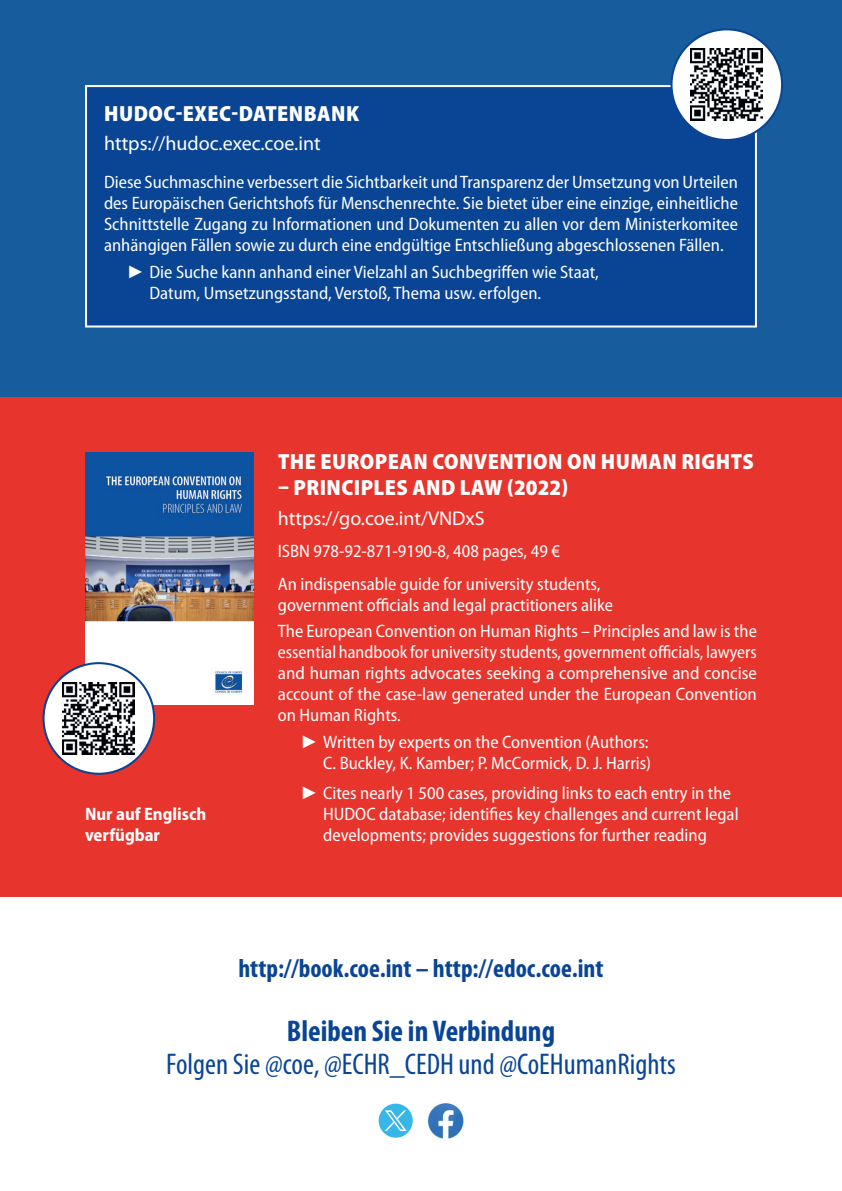
<style>
.page{position:relative;width:842px;height:1191px;background:#fff}
.page>*{position:absolute;margin:0;border:0;box-sizing:border-box;transform-origin:0 0}
.t1{font:condensed 30px "Myriad Pro";color:#094594}
.t2{font:700 condensed 30px "Myriad Pro";color:#094594}
.t3{font:700 condensed 26px "Myriad Pro";color:#094594}
.t4{font:900 semi-condensed 22px "Myriad Pro";letter-spacing:.02em;color:#fff}
.t5{font:20px "Myriad Pro";color:#fff}
.t6{font:semi-condensed 18px/21px "Myriad Pro";color:#fff}
.t7{font:700 semi-condensed 18px/21px "Myriad Pro";color:#fff}
.s1{font-family:"Arial";font-stretch:normal}
</style>
<div class="page">
<hr style="left:841px;top:397px;width:1px;height:794px;background:#0dbcdb">
<div style="left:0;top:0;width:842px;height:408px;background:#175d9e"></div>
<div style="left:0;top:397px;width:842px;height:499px;background:#e7342c"></div>
<img style="left:85px;top:452px;width:169px;height:252px">
<div style="left:86px;top:86px;width:670px;height:240px;background:#094594"></div>
<div style="left:85px;top:85px;width:672px;height:242px;border:2px solid #fff"></div>
<div style="left:44px;top:663px;width:110px;height:110px;background:#fff;border-radius:50%"></div>
<img style="left:63px;top:682px;width:72px;height:72px">
<div style="left:43px;top:662px;width:112px;height:113px;border:2px solid #094594;border-radius:50%"></div>
<div style="left:671px;top:29px;width:111px;height:111px;background:#fff;border-radius:50%"></div>
<img style="left:691px;top:49px;width:72px;height:72px">
<div style="left:670px;top:28px;width:113px;height:113px;border:2px solid #094594;border-radius:50%"></div>
<img style="left:427px;top:1103px;width:37px;height:36px">
<div style="left:379px;top:1103px;width:34px;height:34px;background:#37b6e8;border-radius:50%"></div>
<svg style="left:385px;top:1110px;width:22px;height:21px"></svg>
<p class="t4" style="left:104px;top:99px;width:256px">HUDOC-EXEC-DATENBANK</p>
<p class="t5" style="left:104px;top:131px;width:218px">https://hudoc.exec.coe.int</p>
<p class="t6" style="left:104px;top:171px;width:635px;text-align:justify">Diese Suchmaschine verbessert die Sichtbarkeit und Transparenz der Umsetzung von Urteilen des Europäischen Gerichtshofs für Menschenrechte. Sie bietet über eine einzige, einheitliche Schnittstelle Zugang zu Informationen und Dokumenten zu allen vor dem Ministerkomitee anhängigen Fällen sowie zu durch eine endgültige Entschließung abgeschlossenen Fällen.</p>
<p class="t6" style="left:149px;top:261px;width:451px;text-indent:-23px"><span class="s1">►</span> Die Suche kann anhand einer Vielzahl an Suchbegriffen wie Staat,<br>Datum, Umsetzungsstand, Verstoß, Thema usw. erfolgen.</p>
<p class="t7" style="left:85px;top:802px;width:123px">Nur auf Englisch verfügbar</p>
<p class="t4" style="left:278px;top:447px;width:477px">THE EUROPEAN CONVENTION ON HUMAN RIGHTS</p>
<p class="t4" style="left:278px;top:473px;width:292px">– PRINCIPLES AND LAW (2022)</p>
<p class="t5" style="left:278px;top:506px;width:208px">https://go.coe.int/VNDxS</p>
<p class="t6" style="left:278px;top:535px;width:324px;line-height:32.4px">ISBN 978-92-871-9190-8, 408 pages, 49 €<br>An indispensable guide for university students,</p>
<p class="t6" style="left:278px;top:591px;width:481px;line-height:26.6px">government officials and legal practitioners alike<br>The European Convention on Human Rights – Principles and law is the</p>
<p class="t6" style="left:278px;top:641px;width:481px;text-align:justify">essential handbook for university students, government officials, lawyers and human rights advocates seeking a comprehensive and concise account of the case-law generated under the European Convention on Human Rights.</p>
<p class="t6" style="left:300px;top:731px;width:352px;text-align:right"><span class="s1">►</span> Written by experts on the Convention (Authors:<br>C. Buckley, K. Kamber; P. McCormick, D. J. Harris)</p>
<p class="t6" style="left:323px;top:781px;width:417px;text-indent:-23px"><span class="s1">►</span> Cites nearly 1 500 cases, providing links to each entry in the<br>HUDOC database; identifies key challenges and current legal developments; provides suggestions for further reading</p>
<h2 class="t3" style="left:238px;top:951px;width:367px">http://book.coe.int – http://edoc.coe.int</h2>
<h1 class="t2" style="left:287px;top:1012px;width:270px">Bleiben Sie in Verbindung</h1>
<h1 class="t1" style="left:166px;top:1046px;width:511px">Folgen Sie @coe, @ECHR_CEDH und @CoEHumanRights</h1>
</div>
